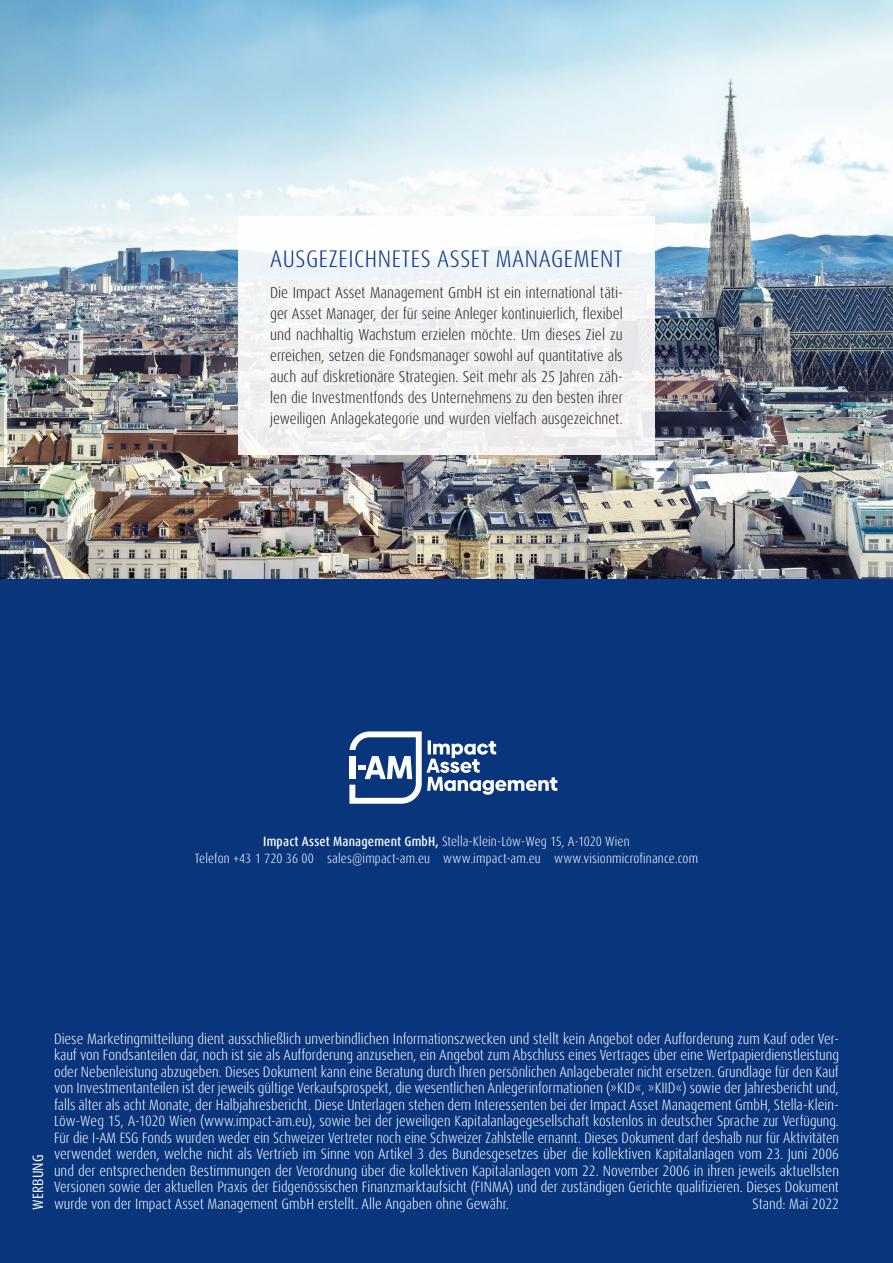
<style>
.page{position:relative;width:893px;height:1263px;background:#fff}
.page>*{position:absolute;margin:0;border:0;box-sizing:border-box;transform-origin:0 0}
.t1{font:300 condensed 24px "Dax Pro";letter-spacing:.025em;color:#08357c}
.t2{font:300 condensed 15.75px/21px "Dax Pro";color:#231f20;text-align:justify}
.t3{font:300 condensed 15px/16.5px "Dax Pro";color:#fff;text-align:justify}
.t4{font:condensed 15px "Dax Pro";letter-spacing:.01em;color:#fff}
.t5{font:300 condensed 13.5px/16.5px "Dax Pro";letter-spacing:.01em;color:#fff;text-align:center}
.s1{font-weight:500}
</style>
<div class="page">
<div style="left:0;top:561px;width:893px;height:702px;background:#08357c"></div>
<img style="left:0;top:0;width:893px;height:578px">
<svg style="left:349px;top:731px;width:208px;height:73px"></svg>
<div style="left:238px;top:217px;width:417px;height:238px;background:#f3f4f5"></div>
<h1 class="t1" style="left:270px;top:243px;width:354px">AUSGEZEICHNETES ASSET MANAGEMENT</h1>
<p class="t2" style="left:270px;top:282px;width:354px">Die Impact Asset Management GmbH ist ein international täti&shy;ger Asset Manager, der für seine Anleger kontinuierlich, flexibel und nachhaltig Wachstum erzielen möchte. Um dieses Ziel zu erreichen, setzen die Fondsmanager sowohl auf quantitative als auch auf diskretionäre Strategien. Seit mehr als 25 Jahren zäh&shy;len die Investmentfonds des Unternehmens zu den besten ihrer jeweiligen Anlagekategorie und wurden vielfach ausgezeichnet.</p>
<p class="t5" style="left:195px;top:833px;width:505px"><span class="s1">Impact Asset Management GmbH,</span> Stella-Klein-Löw-Weg 15, A-1020 Wien<br>Telefon +43 1 720 36 00 sales@impact-am.eu www.impact-am.eu www.visionmicrofinance.com</p>
<p class="t4" style="left:28px;top:1210px;width:57px;rotate:-90deg">WERBUNG</p>
<p class="t3" style="left:54px;top:1030px;width:786px">Diese Marketingmitteilung dient ausschließlich unverbindlichen Informationszwecken und stellt kein Angebot oder Aufforderung zum Kauf oder Ver&shy;kauf von Fondsanteilen dar, noch ist sie als Aufforderung anzusehen, ein Angebot zum Abschluss eines Vertrages über eine Wertpapierdienstleistung oder Nebenleistung abzugeben. Dieses Dokument kann eine Beratung durch Ihren persönlichen Anlageberater nicht ersetzen. Grundlage für den Kauf von Investmentanteilen ist der jeweils gültige Verkaufsprospekt, die wesentlichen Anlegerinformationen (»KID«, »KIID«) sowie der Jahresbericht und, falls älter als acht Monate, der Halbjahresbericht. Diese Unterlagen stehen dem Interessenten bei der Impact Asset Management GmbH, Stella-Klein-Löw-Weg 15, A-1020 Wien (www.impact-am.eu), sowie bei der jeweiligen Kapitalanlagegesellschaft kostenlos in deutscher Sprache zur Verfügung.<br>Für die I-AM ESG Fonds wurden weder ein Schweizer Vertreter noch eine Schweizer Zahlstelle ernannt. Dieses Dokument darf deshalb nur für Aktivitäten verwendet werden, welche nicht als Vertrieb im Sinne von Artikel 3 des Bundesgesetzes über die kollektiven Kapitalanlagen vom 23. Juni 2006 und der entsprechenden Bestimmungen der Verordnung über die kollektiven Kapitalanlagen vom 22. November 2006 in ihren jeweils aktuellsten Versionen sowie der aktuellen Praxis der Eidgenössischen Finanzmarktaufsicht (FINMA) und der zuständigen Gerichte qualifizieren. Dieses Dokument wurde von der Impact Asset Management GmbH erstellt. Alle Angaben ohne Gewähr.</p>
<p class="t3" style="left:753px;top:1195px;width:88px">Stand: Mai 2022</p>
</div>
